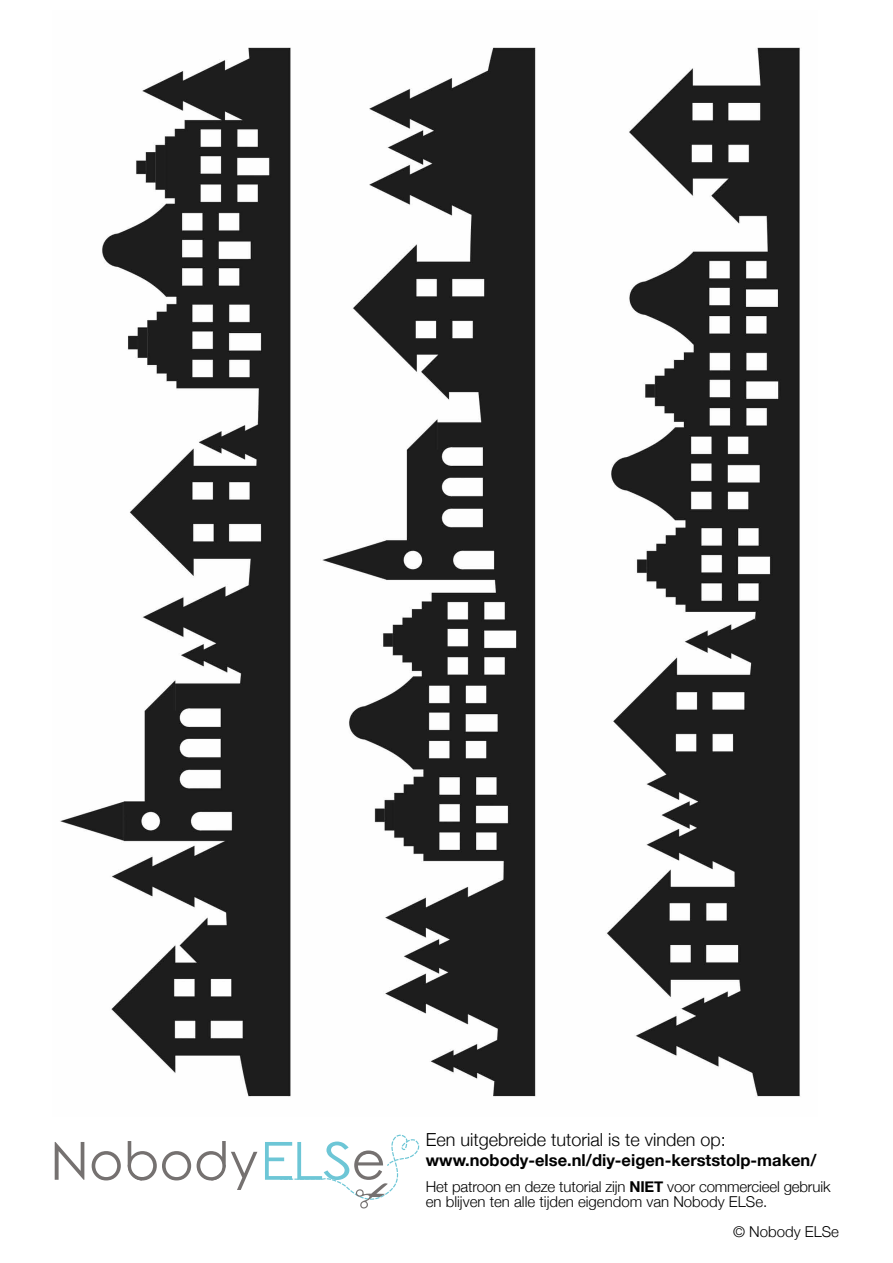
<style>
.page{position:relative;width:893px;height:1263px;background:#fff}
.page>*{position:absolute;margin:0;border:0;box-sizing:border-box;transform-origin:0 0}
.t1{font:300 18px "Helvetica Neue";color:#000}
.t2{font:700 16.5px "Helvetica Neue";color:#000}
.t3{font:300 15px/15px "Helvetica Neue";color:#000}
.s1{font-weight:700}
</style>
<div class="page">
<svg style="left:55px;top:1142px;width:29px;height:38px"></svg>
<svg style="left:92px;top:1151px;width:29px;height:29px"></svg>
<svg style="left:128px;top:1141px;width:63px;height:39px"></svg>
<svg style="left:197px;top:1141px;width:60px;height:49px"></svg>
<svg style="left:265px;top:1134px;width:154px;height:75px"></svg>
<img style="left:60px;top:47px;width:740px;height:1050px">
<p class="t1" style="left:426px;top:1125px;width:302px">Een uitgebreide tutorial is te vinden op:</p>
<p class="t2" style="left:426px;top:1147px;width:392px">www.nobody-else.nl/diy-eigen-kerststolp-maken/</p>
<p class="t3" style="left:426px;top:1178px;width:406px">Het patroon en deze tutorial zijn <span class="s1">NIET</span> voor commercieel gebruik en blijven ten alle tijden eigendom van Nobody ELSe.</p>
<p class="t3" style="left:733px;top:1223px;width:107px">© Nobody ELSe</p>
</div>
